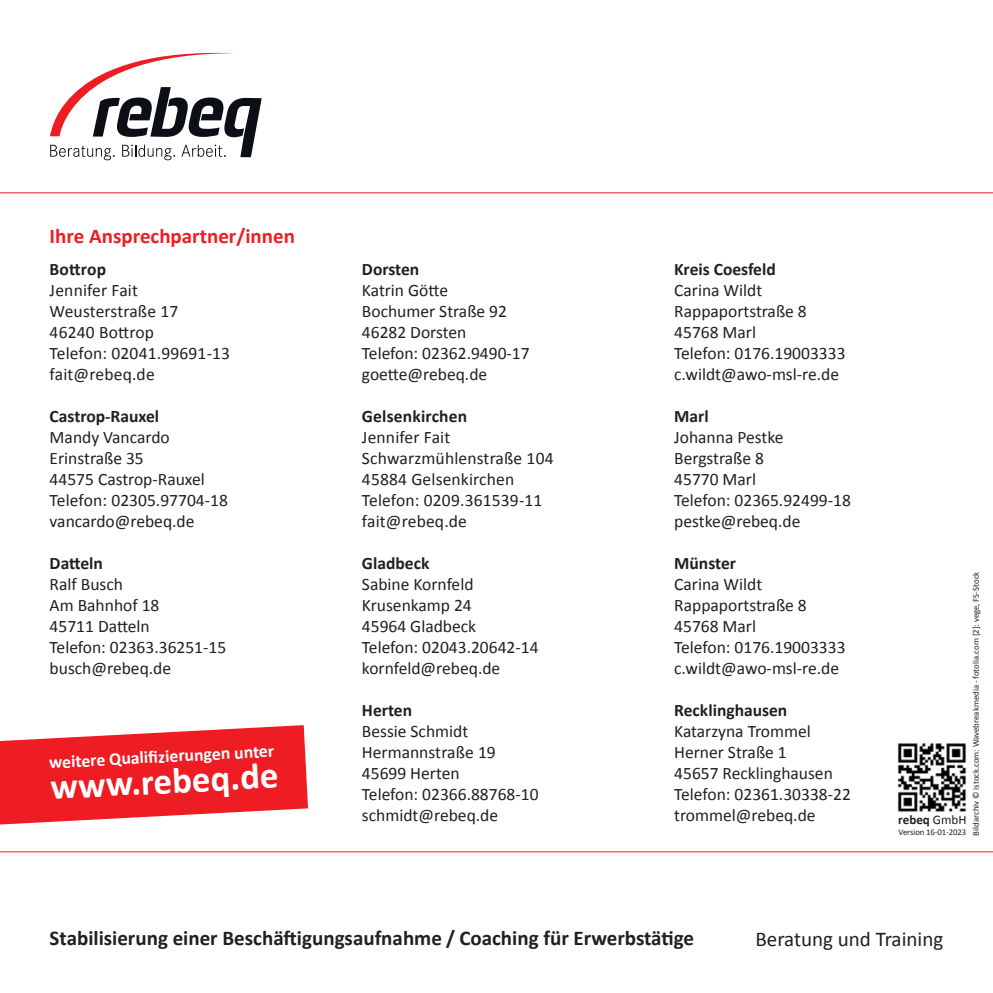
<style>
.page{position:relative;width:993px;height:993px;background:#fff}
.page>*{position:absolute;margin:0;border:0;box-sizing:border-box;transform-origin:0 0}
.t1{font:700 36.93px "Calibri";color:#fff}
.t2{font:700 21px "Calibri";color:#231f20}
.t3{font:700 21px "Calibri";color:#ee1d23}
.t4{font:21px "Calibri";color:#231f20}
.t5{font:700 17.68px "Calibri";color:#fff}
.t6{font:17.5px/21px "Calibri";color:#231f20}
.t7{font:700 17.5px "Calibri";color:#231f20}
.t8{font:700 13.12px "Calibri";color:#231f20}
.t9{font:8.75px "Calibri";color:#231f20}
.s1{font-weight:400}
</style>
<div class="page">
<svg style="left:50px;top:52px;width:211px;height:108px"></svg>
<hr style="left:0;top:851px;width:992px;height:1px;background:#ee1d23">
<hr style="left:0;top:192px;width:992px;height:1px;background:#ee1d23">
<svg style="left:0;top:725px;width:308px;height:99px;background:#f04045"></svg>
<img style="left:897px;top:743px;width:69px;height:68px">
<p class="t3" style="left:50px;top:222px;width:247px">Ihre Ansprechpartner/innen</p>
<p class="t7" style="left:50px;top:258px;width:58px">Bottrop</p>
<p class="t6" style="left:50px;top:279px;width:182px">Jennifer Fait<br>Weusterstraße 17<br>46240 Bottrop<br>Telefon: 02041.99691-13 fait@rebeq.de</p>
<p class="t7" style="left:50px;top:405px;width:111px">Castrop-Rauxel</p>
<p class="t6" style="left:50px;top:426px;width:180px">Mandy Vancardo<br>Erinstraße 35<br>44575 Castrop-Rauxel<br>Telefon: 02305.97704-18 vancardo@rebeq.de</p>
<p class="t7" style="left:50px;top:552px;width:55px">Datteln</p>
<p class="t6" style="left:50px;top:573px;width:178px">Ralf Busch<br>Am Bahnhof 18<br>45711 Datteln<br>Telefon: 02363.36251-15 busch@rebeq.de</p>
<p class="t5" style="left:49px;top:750px;width:227px;rotate:-3deg">weitere Qualifi zierungen unter</p>
<h1 class="t1" style="left:49px;top:763px;width:230px;rotate:-3deg">www.rebeq.de</h1>
<p class="t7" style="left:362px;top:258px;width:59px">Dorsten</p>
<p class="t6" style="left:362px;top:279px;width:169px">Katrin Götte<br>Bochumer Straße 92<br>46282 Dorsten<br>Telefon: 02362.9490-17 goette@rebeq.de</p>
<p class="t7" style="left:362px;top:405px;width:107px">Gelsenkirchen</p>
<p class="t6" style="left:362px;top:426px;width:193px">Jennifer Fait<br>Schwarzmühlenstraße 104<br>45884 Gelsenkirchen<br>Telefon: 0209.361539-11 fait@rebeq.de</p>
<p class="t7" style="left:362px;top:552px;width:69px">Gladbeck</p>
<p class="t6" style="left:362px;top:573px;width:178px">Sabine Kornfeld<br>Krusenkamp 24<br>45964 Gladbeck<br>Telefon: 02043.20642-14 kornfeld@rebeq.de</p>
<p class="t7" style="left:362px;top:699px;width:52px">Herten</p>
<p class="t6" style="left:362px;top:720px;width:178px">Bessie Schmidt<br>Hermannstraße 19<br>45699 Herten<br>Telefon: 02366.88768-10 schmidt@rebeq.de</p>
<p class="t7" style="left:674px;top:258px;width:103px">Kreis Coesfeld</p>
<p class="t6" style="left:674px;top:279px;width:173px">Carina Wildt<br>Rappaportstraße 8<br>45768 Marl<br>Telefon: 0176.19003333 c.wildt@awo-msl-re.de</p>
<p class="t7" style="left:674px;top:405px;width:36px">Marl</p>
<p class="t6" style="left:674px;top:426px;width:178px">Johanna Pestke<br>Bergstraße 8<br>45770 Marl<br>Telefon: 02365.92499-18 pestke@rebeq.de</p>
<p class="t7" style="left:674px;top:552px;width:63px">Münster</p>
<p class="t6" style="left:674px;top:573px;width:173px">Carina Wildt<br>Rappaportstraße 8<br>45768 Marl<br>Telefon: 0176.19003333 c.wildt@awo-msl-re.de</p>
<p class="t7" style="left:674px;top:699px;width:115px">Recklinghausen</p>
<p class="t6" style="left:674px;top:720px;width:178px">Katarzyna Trommel<br>Herner Straße 1<br>45657 Recklinghausen<br>Telefon: 02361.30338-22 trommel@rebeq.de</p>
<p class="t9" style="left:970px;top:835px;width:265px;rotate:-90deg">Bildarchiv © istock.com: Wavebreakmedia - fotolia.com [2]: vege, FS-Stock</p>
<p class="t8" style="left:897px;top:811px;width:70px">rebeq <span class="s1">GmbH</span></p>
<p class="t9" style="left:898px;top:826px;width:69px">Version 16-01-2023</p>
<p class="t2" style="left:50px;top:924px;width:645px">Stabilisierung einer Beschäftigungsaufnahme / Coaching für Erwerbstätige</p>
<p class="t4" style="left:755px;top:925px;width:189px">Beratung und Training</p>
</div>
